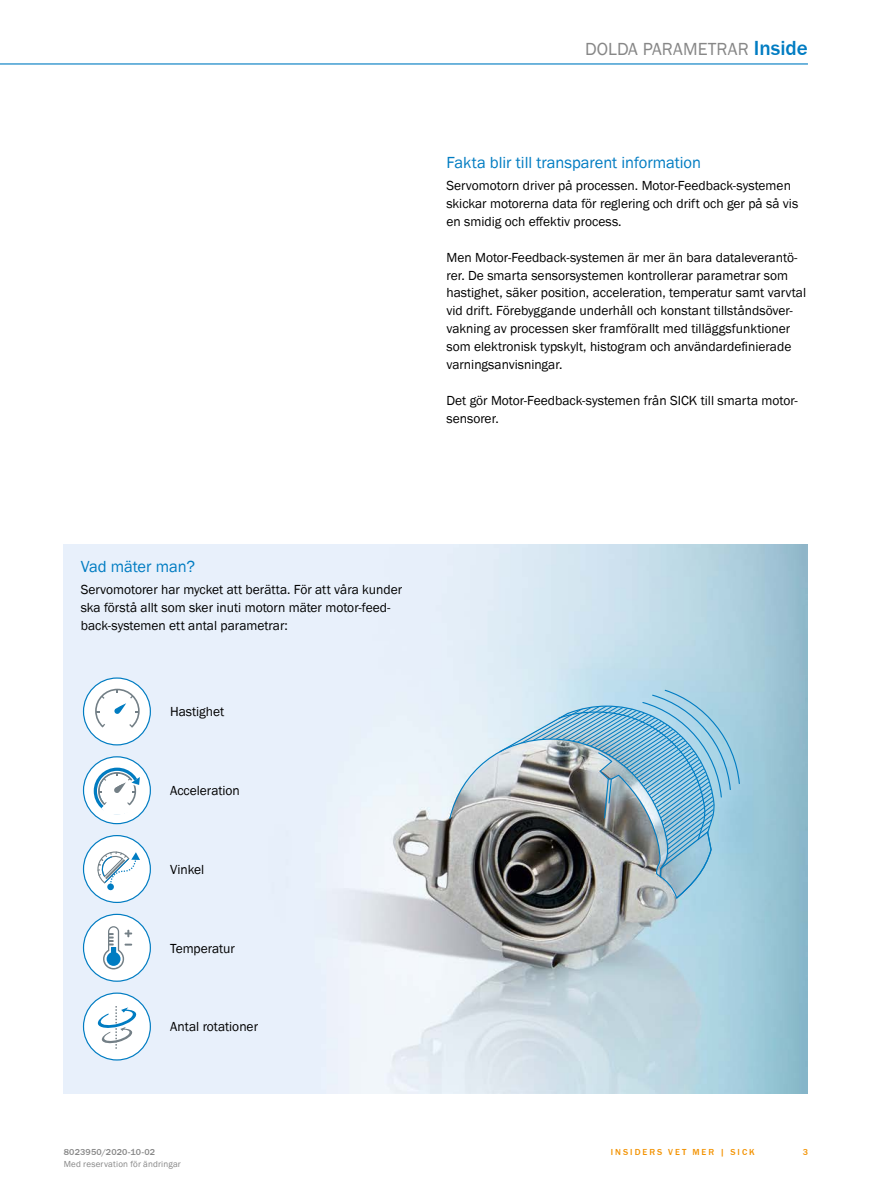
<style>
.page{position:relative;width:893px;height:1188px;background:#fff}
.page>*{position:absolute;margin:0;border:0;box-sizing:border-box;transform-origin:0 0}
.t1{font:18px "SICK Franklin";color:#878787}
.t2{font:16.5px "SICK Franklin";color:#007cc2}
.t3{font:13.5px/17.9px "SICK Franklin";color:#000}
.t4{font:9px "SICK Franklin";letter-spacing:.02em;color:#878787}
.t5{font:500 9px "SICK Franklin";letter-spacing:.225em;color:#f39200}
.t6{font:500 9px "SICK Franklin";letter-spacing:.02em;color:#878787}
.s1{font-weight:500;font-size:21px;color:#007cc2}
</style>
<div class="page">
<hr style="left:0;top:63px;width:808px;height:2px;background:#007cc2">
<img style="left:64px;top:544px;width:744px;height:549px">
<hr style="left:0;top:0;width:1px;height:1188px;background:#fff">
<div style="left:84px;top:678px;width:66px;height:67px;background:#fff;border-radius:50%"></div>
<svg style="left:95px;top:688px;width:45px;height:40px"></svg>
<div style="left:83px;top:677px;width:68px;height:68px;border:1px solid #007cc2;border-radius:50%"></div>
<div style="left:84px;top:757px;width:66px;height:67px;background:#fff;border-radius:50%"></div>
<svg style="left:91px;top:765px;width:51px;height:50px"></svg>
<div style="left:83px;top:756px;width:68px;height:68px;border:1px solid #007cc2;border-radius:50%"></div>
<div style="left:84px;top:836px;width:66px;height:66px;background:#fff;border-radius:50%"></div>
<div style="left:107px;top:883px;width:7px;height:7px;background:#007cc2;border-radius:50%"></div>
<svg style="left:97px;top:851px;width:43px;height:37px"></svg>
<div style="left:83px;top:835px;width:68px;height:68px;border:1px solid #007cc2;border-radius:50%"></div>
<div style="left:84px;top:914px;width:66px;height:67px;background:#fff;border-radius:50%"></div>
<svg style="left:103px;top:926px;width:29px;height:43px"></svg>
<div style="left:111px;top:947px;width:5px;height:9px;background:#007cc2"></div>
<div style="left:107px;top:952px;width:14px;height:14px;background:#007cc2;border-radius:50%"></div>
<div style="left:83px;top:914px;width:68px;height:68px;border:1px solid #007cc2;border-radius:50%"></div>
<div style="left:84px;top:993px;width:66px;height:67px;background:#fff;border-radius:50%"></div>
<svg style="left:97px;top:1006px;width:40px;height:43px"></svg>
<div style="left:83px;top:993px;width:68px;height:68px;border:1px solid #007cc2;border-radius:50%"></div>
<img style="left:449px;top:689px;width:291px;height:212px">
<h1 class="t1" style="left:585px;top:38px;width:224px">DOLDA PARAMETRAR <span class="s1">INSIDE</span></h1>
<p class="t2" style="left:446px;top:152px;width:256px">Fakta blir till transparent information</p>
<p class="t3" style="left:446px;top:177px;width:353px">Servomotorn driver på processen. Motor-Feedback-systemen skickar motorerna data för reglering och drift och ger på så vis en smidig och effektiv process.</p>
<p class="t3" style="left:446px;top:248px;width:361px">Men Motor-Feedback-systemen är mer än bara dataleverantö&shy;rer. De smarta sensorsystemen kontrollerar parametrar som hastighet, säker position, acceleration, temperatur samt varvtal vid drift. Förebyggande underhåll och konstant tillståndsöver&shy;vakning av processen sker framförallt med tilläggsfunktioner som elektronisk typskylt, histogram och användardefinierade varningsanvisningar.</p>
<p class="t3" style="left:446px;top:392px;width:353px">Det gör Motor-Feedback-systemen från SICK till smarta motor&shy;sensorer.</p>
<p class="t2" style="left:81px;top:556px;width:116px">Vad mäter man?</p>
<p class="t3" style="left:81px;top:581px;width:323px">Servomotorer har mycket att berätta. För att våra kunder ska förstå allt som sker inuti motorn mäter motor-feed&shy;back-systemen ett antal parametrar:</p>
<p class="t3" style="left:170px;top:703px;width:56px">Hastighet</p>
<p class="t3" style="left:170px;top:782px;width:71px">Acceleration</p>
<p class="t3" style="left:170px;top:861px;width:36px">Vinkel</p>
<p class="t3" style="left:170px;top:939px;width:66px">Temperatur</p>
<p class="t3" style="left:170px;top:1018px;width:90px">Antal rotationer</p>
<p class="t6" style="left:64px;top:1146px;width:93px">8023950/2020-10-02</p>
<p class="t5" style="left:611px;top:1146px;width:145px">INSI DERS VET MER | SICK</p>
<p class="t4" style="left:64px;top:1159px;width:119px">Med reservation för ändringar</p>
<p class="t5" style="left:803px;top:1146px;width:7px">3</p>
</div>
